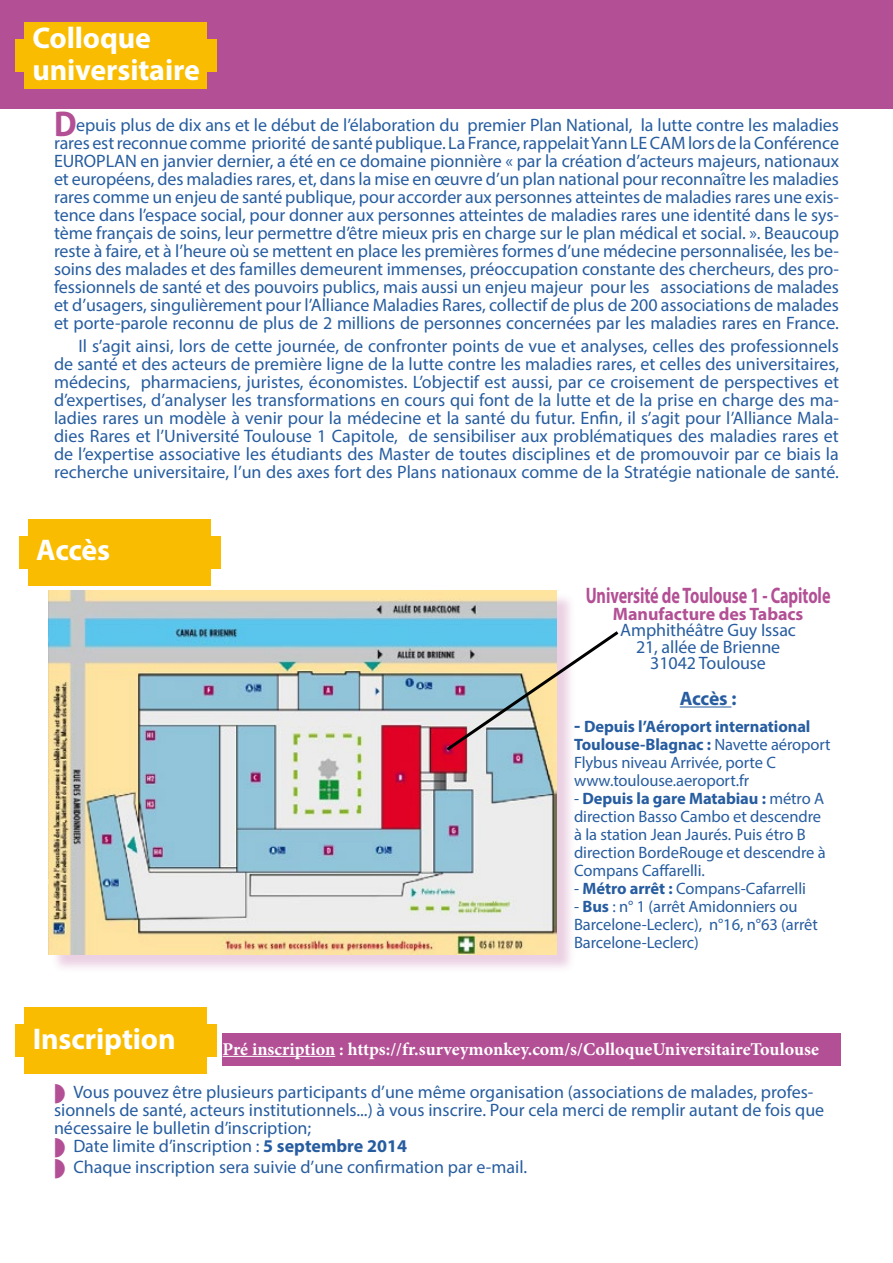
<style>
.page{position:relative;width:893px;height:1263px;background:#fff}
.page>*{position:absolute;margin:0;border:0;box-sizing:border-box;transform-origin:0 0}
.t1{font:700 30px/31.5px "Myriad Pro";letter-spacing:-.005em;color:#fffffd}
.t2{font:700 22.5px "Myriad Pro";letter-spacing:-.005em;color:#b35095;scale:.72 1}
.t3{font:700 19.5px "Myriad Pro";letter-spacing:-.015em;color:#275da0}
.t4{font:18px/18px "Myriad Pro";color:#275da0;text-align:justify}
.t5{font:700 18px "Minion Pro";color:#fff}
.t6{font:700 18px "Myriad Pro";letter-spacing:-.005em;color:#b35095}
.t7{font:16.5px/18px "Myriad Pro";letter-spacing:-.005em;color:#275da0}
.s1{font-weight:700;font-size:36px;color:#b35095}
.s2{font-weight:700;font-size:19.5px}
.s3{font-weight:700}
.s4{color:#b35095}
</style>
<div class="page">
<div style="left:0;top:0;width:893px;height:109px;background:#b35095"></div>
<div style="left:15px;top:39px;width:202px;height:32px;background:#f9bc00"></div>
<div style="left:24px;top:22px;width:183px;height:66px;background:#f9bc00"></div>
<div style="left:223px;top:1033px;width:618px;height:32px;background:#b35095"></div>
<hr style="left:223px;top:1056px;width:112px;height:1px;background:#fff">
<hr style="left:680px;top:706px;width:51px;height:1px;background:#275da0">
<div style="left:19px;top:536px;width:201px;height:32px;background:#f9bc00"></div>
<div style="left:28px;top:519px;width:183px;height:66px;background:#f9bc00"></div>
<div style="left:51px;top:593px;width:524px;height:380px;background:#b35095;opacity:.27"></div>
<img style="left:49px;top:591px;width:507px;height:363px">
<svg style="left:443px;top:628px;width:176px;height:126px"></svg>
<div style="left:15px;top:1024px;width:202px;height:33px;background:#f9bc00"></div>
<div style="left:24px;top:1007px;width:183px;height:67px;background:#f9bc00"></div>
<h1 class="t1" style="left:32px;top:21px;width:169px">Colloque universitaire</h1>
<p class="t4" style="left:54px;top:116px;width:787px"><span class="s1">D</span>epuis plus de dix ans et le début de l’élaboration du premier Plan National, la lutte contre les maladies rares est reconnue comme priorité de santé publique. La France, rappelait Yann LE CAM lors de la Conférence EUROPLAN en janvier dernier, a été en ce domaine pionnière « par la création d’acteurs majeurs, nationaux et européens, des maladies rares, et, dans la mise en œuvre d’un plan national pour reconnaître les maladies rares comme un enjeu de santé publique, pour accorder aux personnes atteintes de maladies rares une exis&shy;tence dans l’espace social, pour donner aux personnes atteintes de maladies rares une identité dans le sys&shy;tème français de soins, leur permettre d’être mieux pris en charge sur le plan médical et social. ». Beaucoup reste à faire, et à l’heure où se mettent en place les premières formes d’une médecine personnalisée, les be&shy;soins des malades et des familles demeurent immenses, préoccupation constante des chercheurs, des pro&shy;fessionnels de santé et des pouvoirs publics, mais aussi un enjeu majeur pour les associations de malades et d’usagers, singulièrement pour l’Alliance Maladies Rares, collectif de plus de 200 associations de malades et porte-parole reconnu de plus de 2 millions de personnes concernées par les maladies rares en France.</p>
<p class="t4" style="left:54px;top:336px;width:786px;text-indent:24px">Il s’agit ainsi, lors de cette journée, de confronter points de vue et analyses, celles des professionnels de santé et des acteurs de première ligne de la lutte contre les maladies rares, et celles des universitaires, médecins, pharmaciens, juristes, économistes. L’objectif est aussi, par ce croisement de perspectives et d’expertises, d’analyser les transformations en cours qui font de la lutte et de la prise en charge des ma&shy;ladies rares un modèle à venir pour la médecine et la santé du futur. Enfin, il s’agit pour l’Alliance Mala&shy;dies Rares et l’Université Toulouse 1 Capitole, de sensibiliser aux problématiques des maladies rares et de l’expertise associative les étudiants des Master de toutes disciplines et de promouvoir par ce biais la recherche universitaire, l’un des axes fort des Plans nationaux comme de la Stratégie nationale de santé.</p>
<h1 class="t1" style="left:36px;top:533px;width:75px">Accès</h1>
<p class="t2" style="left:586px;top:581px;width:342px">Université de Toulouse 1 - Capitole</p>
<p class="t6" style="left:613px;top:602px;width:192px">Manufacture des Tabacs</p>
<p class="t4" style="left:620px;top:621px;width:177px;line-height:16.5px;text-align:center">Amphithéâtre Guy Issac<br>21, allée de Brienne<br>31042 Toulouse</p>
<p class="t3" style="left:680px;top:686px;width:58px">Accès :</p>
<p class="t7" style="left:574px;top:717px;width:258px"><span class="s2">-</span> <span class="s3">Depuis l’Aéroport international Toulouse-Blagnac :</span> Navette aéroport Flybus niveau Arrivée, porte C www.toulouse.aeroport.fr</p>
<p class="t7" style="left:574px;top:789px;width:253px">- <span class="s3">Depuis la gare Matabiau :</span> métro A direction Basso Cambo et descendre à la station Jean Jaurés. Puis étro B direction BordeRouge et descendre à<br>Compans Caffarelli.</p>
<p class="t7" style="left:574px;top:879px;width:233px">- <span class="s3">Métro arrêt :</span> Compans-Cafarrelli</p>
<p class="t7" style="left:574px;top:897px;width:245px">- <span class="s3">Bus</span> : n° 1 (arrêt Amidonniers ou<br>Barcelone-Leclerc), n°16, n°63 (arrêt<br>Barcelone-Leclerc)</p>
<h1 class="t1" style="left:33px;top:1022px;width:144px">Inscription</h1>
<p class="t4" style="left:54px;top:1083px;width:772px;text-align:left"><span class="s4">◗</span> Vous pouvez être plusieurs participants d’une même organisation (associations de malades, profes&shy;sionnels de santé, acteurs institutionnels...) à vous inscrire. Pour cela merci de remplir autant de fois que nécessaire le bulletin d’inscription;<br><span class="s4">◗</span> Date limite d’inscription : <span class="s3">5 septembre 2014</span></p>
<p class="t4" style="left:54px;top:1158px;width:475px"><span class="s4">◗</span> Chaque inscription sera suivie d’une confirmation par e-mail.</p>
<p class="t5" style="left:223px;top:1036px;width:598px">Pré inscription : https://fr.surveymonkey.com/s/ColloqueUniversitaireToulouse</p>
</div>
